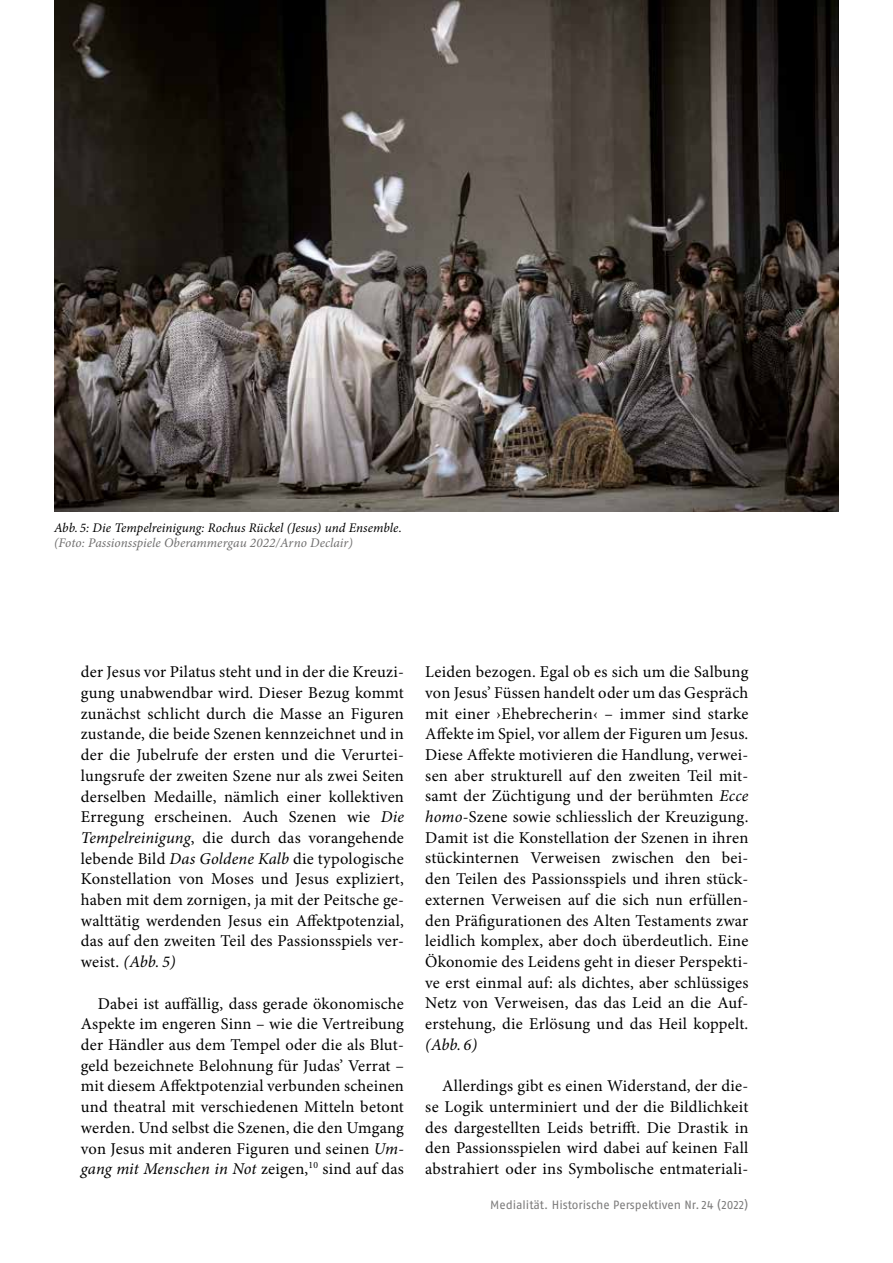
<style>
.page{position:relative;width:893px;height:1263px;background:#fff}
.page>*{position:absolute;margin:0;border:0;box-sizing:border-box;transform-origin:0 0}
.t1{font:16.5px/20.7px "Minion Pro";letter-spacing:.015em;color:#000;text-align:justify}
.t2{font:italic 16.5px "Minion Pro";color:#000}
.t3{font:italic 13.2px "Minion Pro";color:#000}
.t4{font:italic 13.2px "Minion Pro";letter-spacing:.005em;color:#706f6f}
.t5{font:12px "Fago No Regular LF";color:#7c7b7b}
.s1{font-style:italic}
</style>
<div class="page">
<img style="left:54px;top:0;width:785px;height:511px">
<p class="t3" style="left:54px;top:519px;width:349px">Abb. 5: Die Tempelreinigung: Rochus Rückel (Jesus) und Ensemble.</p>
<p class="t4" style="left:54px;top:534px;width:300px">(Foto: Passionsspiele Oberammergau 2022/Arno Declair)</p>
<p class="t1" style="left:81px;top:662px;width:325px">der Jesus vor Pilatus steht und in der die Kreuzi&shy;gung unabwendbar wird. Dieser Bezug kommt zunächst schlicht durch die Masse an Figuren zustande, die beide Szenen kennzeichnet und in der die Jubelrufe der ersten und die Verurtei&shy;lungsrufe der zweiten Szene nur als zwei Seiten derselben Medaille, nämlich einer kollektiven Erregung erscheinen. Auch Szenen wie <span class="s1">Die Tempelreinigung</span>, die durch das vorangehende lebende Bild <span class="s1">Das Goldene Kalb</span> die typologische Konstellation von Moses und Jesus expliziert, haben mit dem zornigen, ja mit der Peitsche ge&shy;walttätig werdenden Jesus ein Affektpotenzial, das auf den zweiten Teil des Passionsspiels ver&shy;weist. <span class="s1">(Abb. 5)</span></p>
<p class="t1" style="left:81px;top:993px;width:325px;text-indent:17px">Dabei ist auffällig, dass gerade ökonomische Aspekte im engeren Sinn – wie die Vertreibung der Händler aus dem Tempel oder die als Blut&shy;geld bezeichnete Belohnung für Judas’ Verrat – mit diesem Affektpotenzial verbunden scheinen und theatral mit verschiedenen Mitteln betont werden. Und selbst die Szenen, die den Umgang von Jesus mit anderen Figuren und seinen <span class="s1">Um&shy;gang mit Menschen in Not</span> zeigen,<sup>10</sup> sind auf das</p>
<p class="t1" style="left:425px;top:661px;width:325px">Leiden bezogen. Egal ob es sich um die Salbung von Jesus’ Füssen handelt oder um das Gespräch mit einer ›Ehebrecherin‹ – immer sind starke Affekte im Spiel, vor allem der Figuren um Jesus.<br>Diese Affekte motivieren die Handlung, verwei&shy;sen aber strukturell auf den zweiten Teil mit&shy;samt der Züchtigung und der berühmten <span class="s1">Ecce homo</span>-Szene sowie schliesslich der Kreuzigung.<br>Damit ist die Konstellation der Szenen in ihren stückinternen Verweisen zwischen den bei&shy;den Teilen des Passionsspiels und ihren stück&shy;externen Verweisen auf die sich nun erfüllen&shy;den Präfigurationen des Alten Testaments zwar leidlich komplex, aber doch überdeutlich. Eine Ökonomie des Leidens geht in dieser Perspekti&shy;ve erst einmal auf: als dichtes, aber schlüssiges Netz von Verweisen, das das Leid an die Auf&shy;erstehung, die Erlösung und das Heil koppelt.</p>
<p class="t2" style="left:425px;top:1033px;width:54px">(Abb. 6)</p>
<p class="t1" style="left:425px;top:1076px;width:325px;text-indent:17px">Allerdings gibt es einen Widerstand, der die&shy;se Logik unterminiert und der die Bildlichkeit des dargestellten Leids betrifft. Die Drastik in den Passionsspielen wird dabei auf keinen Fall abstrahiert oder ins Symbolische entmateriali-</p>
<p class="t5" style="left:490px;top:1198px;width:260px">Medialität. Historische Perspektiven Nr. 24 (2022)</p>
</div>
